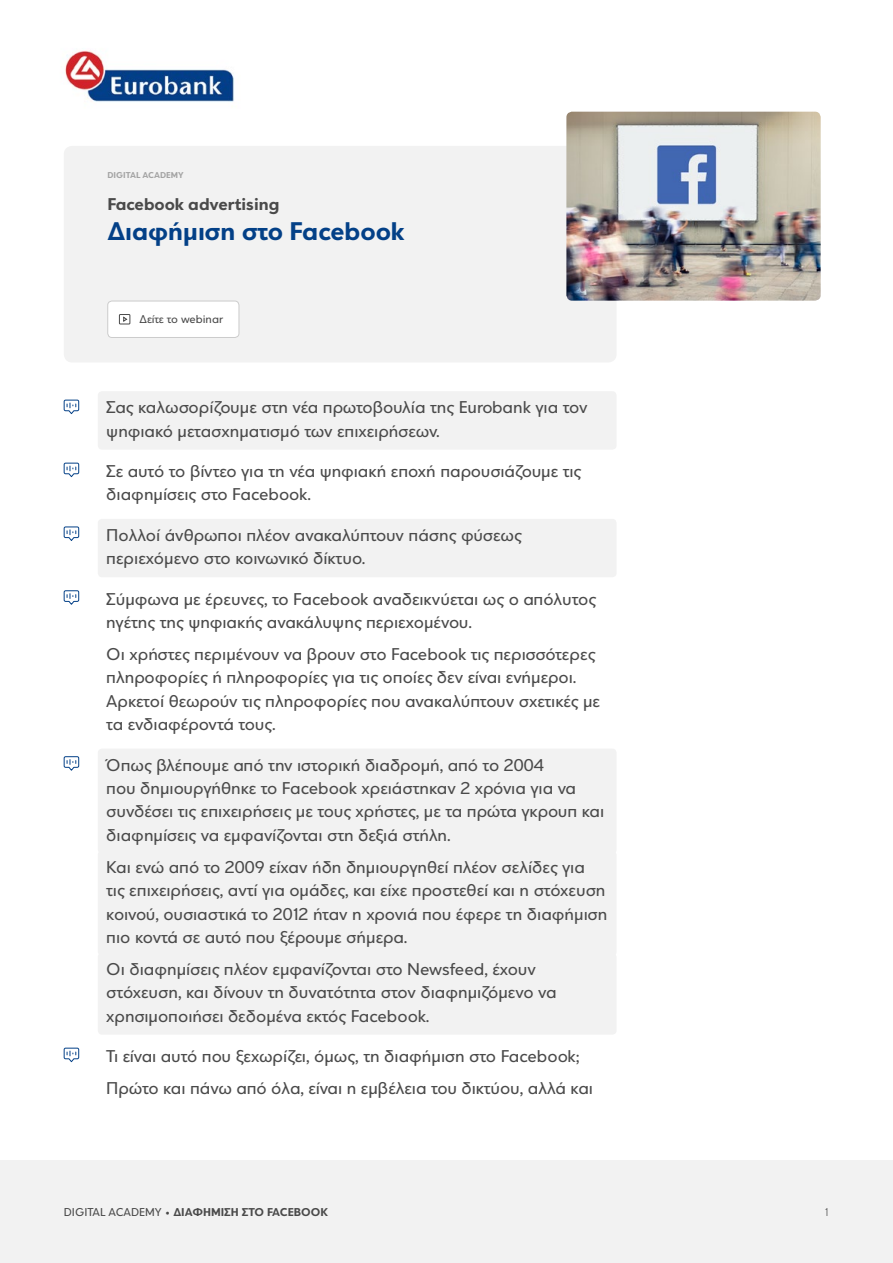
<style>
.page{position:relative;width:893px;height:1263px;background:#fff}
.page>*{position:absolute;margin:0;border:0;box-sizing:border-box;transform-origin:0 0}
.t1{font:700 27px "Eurobank Sans";color:#034087}
.t2{font:18px/23.4px "Eurobank Sans";color:#4a4a4a}
.t3{font:700 18px "Eurobank Sans";color:#4a4a4a}
.t4{font:700 12px "Eurobank Sans";color:#4a4a4a}
.t5{font:12px "Eurobank Sans";color:#4a4a4a}
.t6{font:300 12px "Eurobank Sans";color:#4a4a4a}
.t7{font:700 9px "Eurobank Sans";color:#a4a4a4}
.s1{font-weight:400}
</style>
<div class="page">
<img style="left:65px;top:50px;width:169px;height:52px">
<div style="left:0;top:1161px;width:893px;height:102px;background:#f2f2f2"></div>
<div style="left:98px;top:391px;width:519px;height:59px;background:#f2f2f2;border-radius:4px"></div>
<div style="left:98px;top:519px;width:519px;height:58px;background:#f2f2f2;border-radius:4px"></div>
<div style="left:98px;top:749px;width:519px;height:105px;background:#f2f2f2;border-radius:4px"></div>
<div style="left:98px;top:851px;width:519px;height:105px;background:#f2f2f2;border-radius:4px"></div>
<div style="left:98px;top:953px;width:519px;height:82px;background:#f2f2f2;border-radius:4px"></div>
<svg style="left:63px;top:399px;width:16px;height:15px"></svg>
<svg style="left:63px;top:462px;width:16px;height:16px"></svg>
<svg style="left:63px;top:526px;width:16px;height:15px"></svg>
<svg style="left:63px;top:590px;width:16px;height:15px"></svg>
<svg style="left:63px;top:756px;width:16px;height:15px"></svg>
<svg style="left:63px;top:1047px;width:16px;height:16px"></svg>
<div style="left:64px;top:146px;width:553px;height:216px;background:#f2f2f2;border-radius:9px"></div>
<img style="left:566px;top:112px;width:255px;height:189px">
<div style="left:108px;top:301px;width:131px;height:36px;background:#fff;border-radius:4px"></div>
<div style="left:107px;top:301px;width:132px;height:37px;border:1px solid #ccc;border-radius:4px"></div>
<svg style="left:119px;top:314px;width:11px;height:11px"></svg>
<p class="t7" style="left:107px;top:170px;width:78px">DIGITAL ACADEMY</p>
<p class="t3" style="left:107px;top:194px;width:174px">Facebook advertising</p>
<h1 class="t1" style="left:107px;top:215px;width:299px">Διαφήμιση στο Facebook</h1>
<p class="t5" style="left:140px;top:313px;width:85px">Δείτε το webinar</p>
<p class="t2" style="left:106px;top:396px;width:483px">Σας καλωσορίζουμε στη νέα πρωτοβουλία της Eurobank για τον ψηφιακό μετασχηματισμό των επιχειρήσεων.</p>
<p class="t2" style="left:106px;top:460px;width:477px">Σε αυτό το βίντεο για τη νέα ψηφιακή εποχή παρουσιάζουμε τις διαφημίσεις στο Facebook.</p>
<p class="t2" style="left:106px;top:523px;width:417px">Πολλοί άνθρωποι πλέον ανακαλύπτουν πάσης φύσεως περιεχόμενο στο κοινωνικό δίκτυο.</p>
<p class="t2" style="left:106px;top:587px;width:491px">Σύμφωνα με έρευνες, το Facebook αναδεικνύεται ως ο απόλυτος ηγέτης της ψηφιακής ανακάλυψης περιεχομένου.</p>
<p class="t2" style="left:106px;top:642px;width:495px">Οι χρήστες περιμένουν να βρουν στο Facebook τις περισσότερες πληροφορίες ή πληροφορίες για τις οποίες δεν είναι ενήμεροι.<br>Αρκετοί θεωρούν τις πληροφορίες που ανακαλύπτουν σχετικές με τα ενδιαφέροντά τους.</p>
<p class="t2" style="left:106px;top:753px;width:499px">Όπως βλέπουμε από την ιστορική διαδρομή, από το 2004<br>που δημιουργήθηκε το Facebook χρειάστηκαν 2 χρόνια για να συνδέσει τις επιχειρήσεις με τους χρήστες, με τα πρώτα γκρουπ και διαφημίσεις να εμφανίζονται στη δεξιά στήλη.</p>
<p class="t2" style="left:106px;top:855px;width:503px">Και ενώ από το 2009 είχαν ήδη δημιουργηθεί πλέον σελίδες για τις επιχειρήσεις, αντί για ομάδες, και είχε προστεθεί και η στόχευση κοινού, ουσιαστικά το 2012 ήταν η χρονιά που έφερε τη διαφήμιση πιο κοντά σε αυτό που ξέρουμε σήμερα.</p>
<p class="t2" style="left:106px;top:957px;width:452px">Οι διαφημίσεις πλέον εμφανίζονται στο Newsfeed, έχουν στόχευση, και δίνουν τη δυνατότητα στον διαφημιζόμενο να χρησιμοποιήσει δεδομένα εκτός Facebook.</p>
<p class="t2" style="left:106px;top:1040px;width:488px;line-height:32px">Τι είναι αυτό που ξεχωρίζει, όμως, τη διαφήμιση στο Facebook;<br>Πρώτο και πάνω από όλα, είναι η εμβέλεια του δικτύου, αλλά και</p>
<p class="t4" style="left:64px;top:1205px;width:266px"><span class="s1">DIGITAL ACADEMY •</span> ΔΙΑΦΗΜΙΣΗ ΣΤΟ FACEBOOK</p>
<p class="t6" style="left:825px;top:1206px;width:6px">1</p>
</div>
